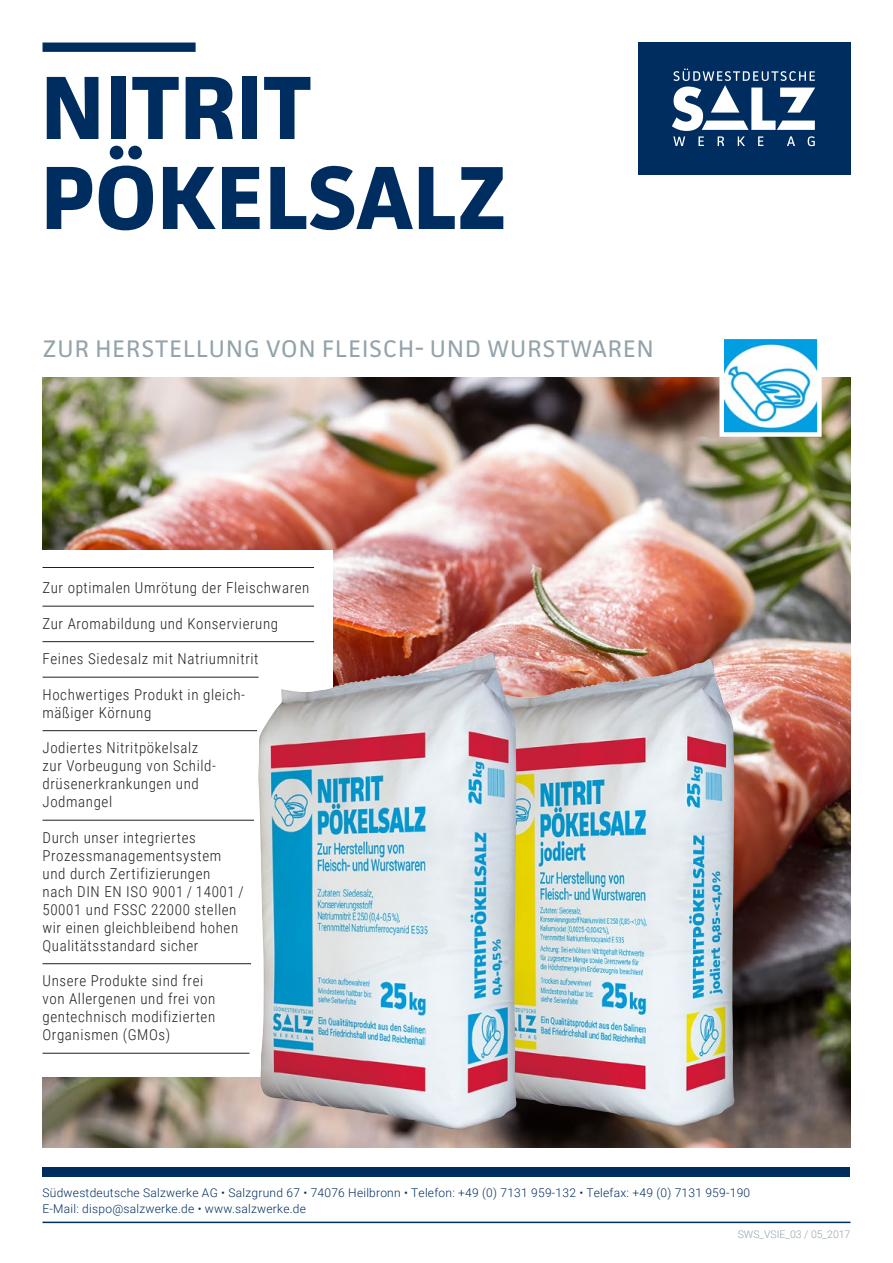
<style>
.page{position:relative;width:893px;height:1263px;background:#fff}
.page>*{position:absolute;margin:0;border:0;box-sizing:border-box;transform-origin:0 0}
.t1{font:700 90px/90px "Facit";color:#002d60}
.t2{font:24px "Facit";letter-spacing:.05em;color:#94a2aa}
.t3{font:300 15px/18px "Roboto Condensed";letter-spacing:.04em;color:#231f20}
.t4{font:300 12px/16.5px "Roboto";letter-spacing:.02em;color:#002d60}
.t5{font:300 10.5px "Roboto";color:#94a2aa}
</style>
<div class="page">
<img style="left:43px;top:378px;width:807px;height:769px">
<div style="left:43px;top:43px;width:153px;height:9px;background:#002d60"></div>
<div style="left:638px;top:42px;width:212px;height:133px;background:#002d60"></div>
<svg style="left:672px;top:69px;width:143px;height:77px"></svg>
<div style="left:43px;top:1167px;width:807px;height:9px;background:#002d60"></div>
<hr style="left:43px;top:1221px;width:807px;height:2px;background:#002d60">
<div style="left:0;top:550px;width:333px;height:526px;background:#fff"></div>
<hr style="left:43px;top:567px;width:271px;height:1px;background:#231f20">
<hr style="left:43px;top:606px;width:271px;height:1px;background:#231f20">
<hr style="left:43px;top:641px;width:271px;height:1px;background:#231f20">
<hr style="left:43px;top:677px;width:216px;height:1px;background:#231f20">
<hr style="left:43px;top:730px;width:214px;height:1px;background:#231f20">
<hr style="left:43px;top:820px;width:211px;height:1px;background:#231f20">
<hr style="left:43px;top:963px;width:208px;height:1px;background:#231f20">
<hr style="left:43px;top:1053px;width:207px;height:1px;background:#231f20">
<svg style="left:717px;top:339px;width:107px;height:100px"></svg>
<img style="left:492px;top:660px;width:229px;height:466px">
<img style="left:258px;top:652px;width:234px;height:477px">
<h1 class="t1" style="left:41px;top:61px;width:468px">NITRIT<br>PÖKELSALZ</h1>
<h2 class="t2" style="left:43px;top:334px;width:612px">ZUR HERSTELLUNG VON FLEISCH- UND WURSTWAREN</h2>
<p class="t3" style="left:43px;top:578px;width:268px">Zur optimalen Umrötung der Fleischwaren</p>
<p class="t3" style="left:43px;top:614px;width:237px">Zur Aromabildung und Konservierung</p>
<p class="t3" style="left:43px;top:649px;width:218px">Feines Siedesalz mit Natriumnitrit</p>
<p class="t3" style="left:43px;top:685px;width:204px">Hochwertiges Produkt in gleich&shy;mäßiger Körnung</p>
<p class="t3" style="left:43px;top:738px;width:175px">Jodiertes Nitritpökelsalz zur Vorbeugung von Schild&shy;drüsenerkrankungen und<br>Jodmangel</p>
<p class="t3" style="left:43px;top:828px;width:203px">Durch unser integriertes<br>Prozessmanagementsystem und durch Zertifizierungen nach DIN EN ISO 9001 / 14001 /<br>50001 und FSSC 22000 stellen wir einen gleichbleibend hohen<br>Qualitätsstandard sicher</p>
<p class="t3" style="left:43px;top:971px;width:174px">Unsere Produkte sind frei von Allergenen und frei von gentechnisch modifizierten<br>Organismen (GMOs)</p>
<p class="t4" style="left:43px;top:1184px;width:709px">Südwestdeutsche Salzwerke AG • Salzgrund 67 • 74076 Heilbronn • Telefon: +49 (0) 7131 959-132 • Telefax: +49 (0) 7131 959-190<br>E-Mail: dispo@salzwerke.de • www.salzwerke.de</p>
<p class="t5" style="left:738px;top:1227px;width:114px">SWS_VSIE_03 / 05_2017</p>
</div>
